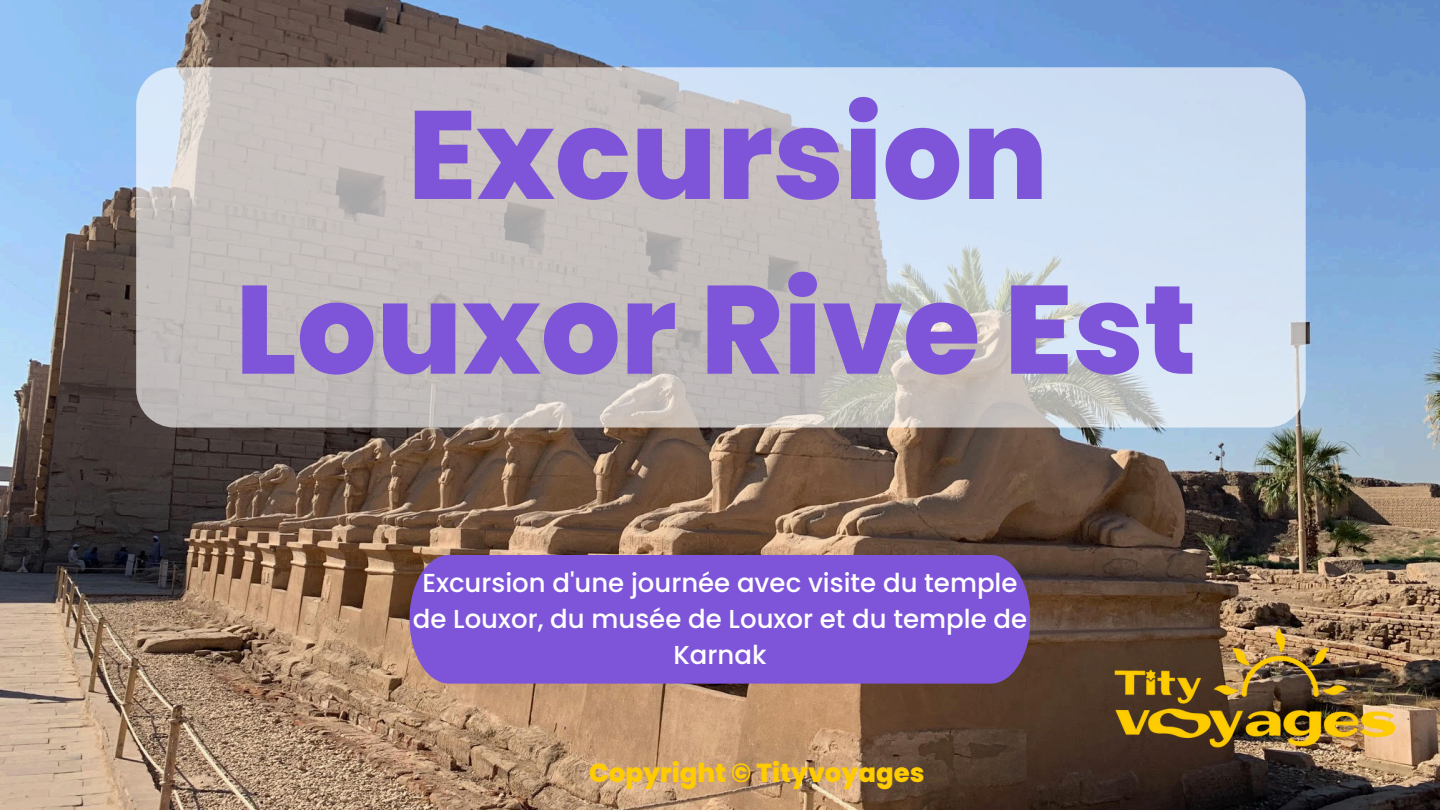
<style>
.page{position:relative;width:1440px;height:810px;background:#fff}
.page>*{position:absolute;margin:0;border:0;box-sizing:border-box;transform-origin:0 0}
.t1{font:800 125.2px/174.8px "Poppins";color:#7e55d9;text-align:center}
.t2{font:500 26px/36px "Poppins";color:#fff;text-align:center}
.t3{font:800 26px "Poppins";color:#fc0}
</style>
<div class="page">
<img style="left:1px;top:0;width:1439px;height:810px">
<div style="left:410px;top:555px;width:620px;height:129px;background:#7e55d9"></div>
<img style="left:1110px;top:614px;width:291px;height:149px">
<svg style="left:136px;top:67px;width:1170px;height:361px;background:#c8c9cd"></svg>
<p class="t1" style="left:235px;top:68px;width:963px">Excursion<br>Louxor Rive Est</p>
<h1 class="t2" style="left:413px;top:565px;width:616px">Excursion d'une journée avec visite du temple de Louxor, du musée de Louxor et du temple de<br>Karnak</h1>
<p class="t3" style="left:589px;top:754px;width:337px">Copyright © Tityvoyages</p>
</div>
